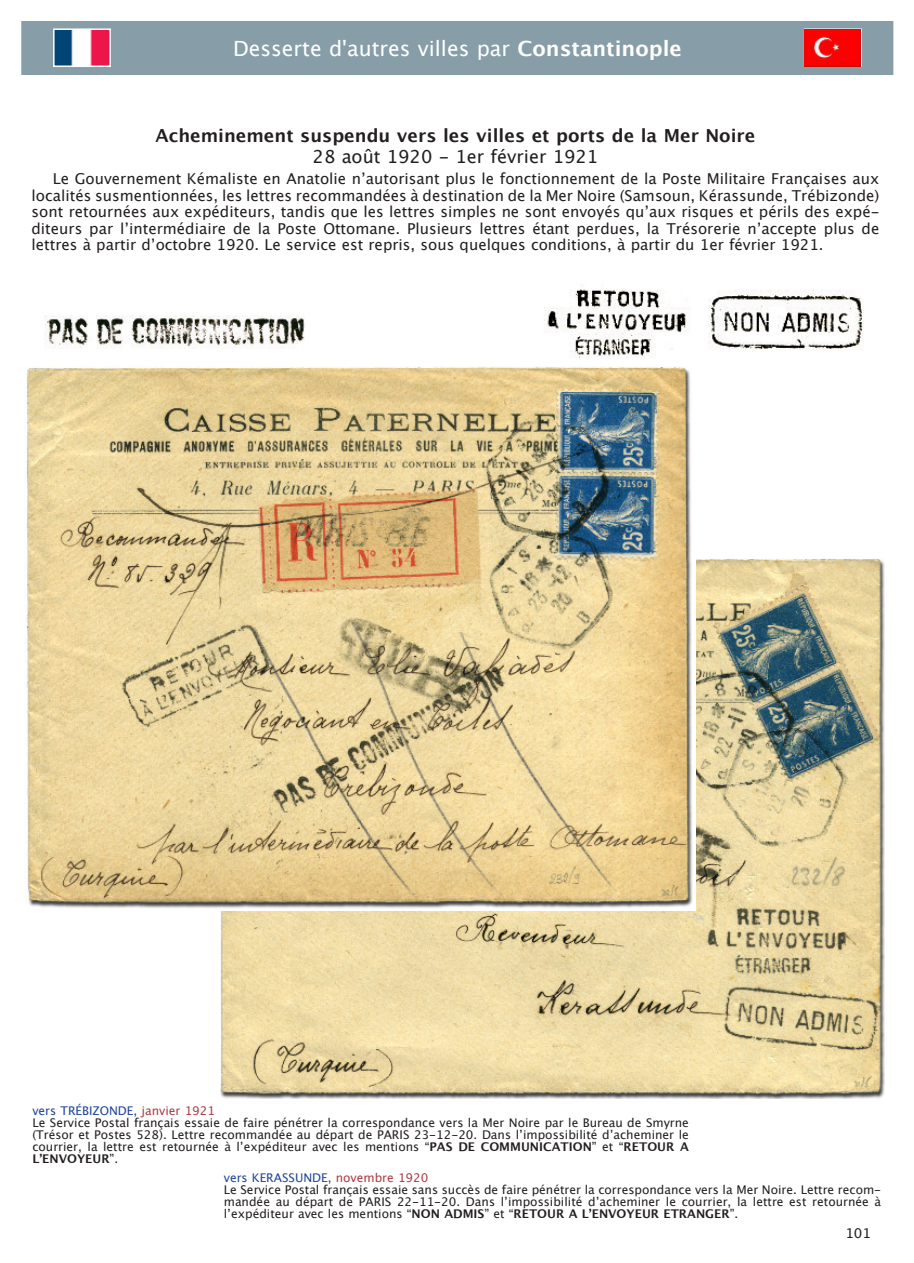
<style>
.page{position:relative;width:914px;height:1263px;background:#fff}
.page>*{position:absolute;margin:0;border:0;box-sizing:border-box;transform-origin:0 0}
.t1{font:21px "Lucida Grande";color:#fff}
.t2{font:700 18px "Lucida Grande";color:#231f20}
.t3{font:18px "Lucida Grande";color:#231f20}
.t4{font:15px/16.5px "Lucida Grande";color:#231f20;text-align:justify}
.t5{font:13.5px "Lucida Grande";color:#231f20}
.t6{font:12px/12px "Lucida Grande";color:#231f20}
.s1{font-weight:700}
.s2{color:#1f449b}
.s3{color:#ae3a45}
</style>
<div class="page">
<svg style="left:21px;top:21px;width:9px;height:54px"></svg>
<svg style="left:30px;top:21px;width:864px;height:54px;background:#8e96a1"></svg>
<img style="left:44px;top:315px;width:261px;height:34px">
<img style="left:544px;top:285px;width:319px;height:73px">
<img style="left:220px;top:559px;width:664px;height:540px">
<img style="left:26px;top:367px;width:669px;height:543px">
<h1 class="t1" style="left:233px;top:36px;width:450px">Desserte d'autres villes par <span class="s1">Constantinople</span></h1>
<h2 class="t2" style="left:155px;top:124px;width:601px">Acheminement suspendu vers les villes et ports de la Mer Noire</h2>
<h2 class="t3" style="left:312px;top:146px;width:287px">28 août 1920 - 1er février 1921</h2>
<p class="t4" style="left:32px;top:170px;width:849px;text-indent:21px">Le Gouvernement Kémaliste en Anatolie n’autorisant plus le fonctionnement de la Poste Militaire Françaises aux localités susmentionnées, les lettres recommandées à destination de la Mer Noire (Samsoun, Kérassunde, Trébizonde) sont retournées aux expéditeurs, tandis que les lettres simples ne sont envoyés qu’aux risques et périls des expé&shy;diteurs par l’intermédiaire de la Poste Ottomane. Plusieurs lettres étant perdues, la Trésorerie n’accepte plus de lettres à partir d’octobre 1920. Le service est repris, sous quelques conditions, à partir du 1er février 1921.</p>
<p class="t6" style="left:32px;top:1104px;width:658px"><span class="s2">vers TRÉBIZONDE,</span> <span class="s3">janvier 1921<br></span>Le Service Postal français essaie de faire pénétrer la correspondance vers la Mer Noire par le Bureau de Smyrne (Trésor et Postes 528). Lettre recommandée au départ de PARIS 23-12-20. Dans l’impossibilité d’acheminer le courrier, la lettre est retournée à l’expéditeur avec les mentions “<span class="s1">PAS DE COMMUNICATION</span>” et “<span class="s1">RETOUR A L’ENVOYEUR</span>”.</p>
<p class="t6" style="left:224px;top:1171px;width:659px"><span class="s2">vers KERASSUNDE,</span> <span class="s3">novembre 1920<br></span>Le Service Postal français essaie sans succès de faire pénétrer la correspondance vers la Mer Noire. Lettre recom&shy;mandée au départ de PARIS 22-11-20. Dans l’impossibilité d’acheminer le courrier, la lettre est retournée à l’expéditeur avec les mentions “<span class="s1">NON ADMIS</span>” et “<span class="s1">RETOUR A L’ENVOYEUR ETRANGER</span>”.</p>
<p class="t5" style="left:845px;top:1225px;width:27px">101</p>
</div>
